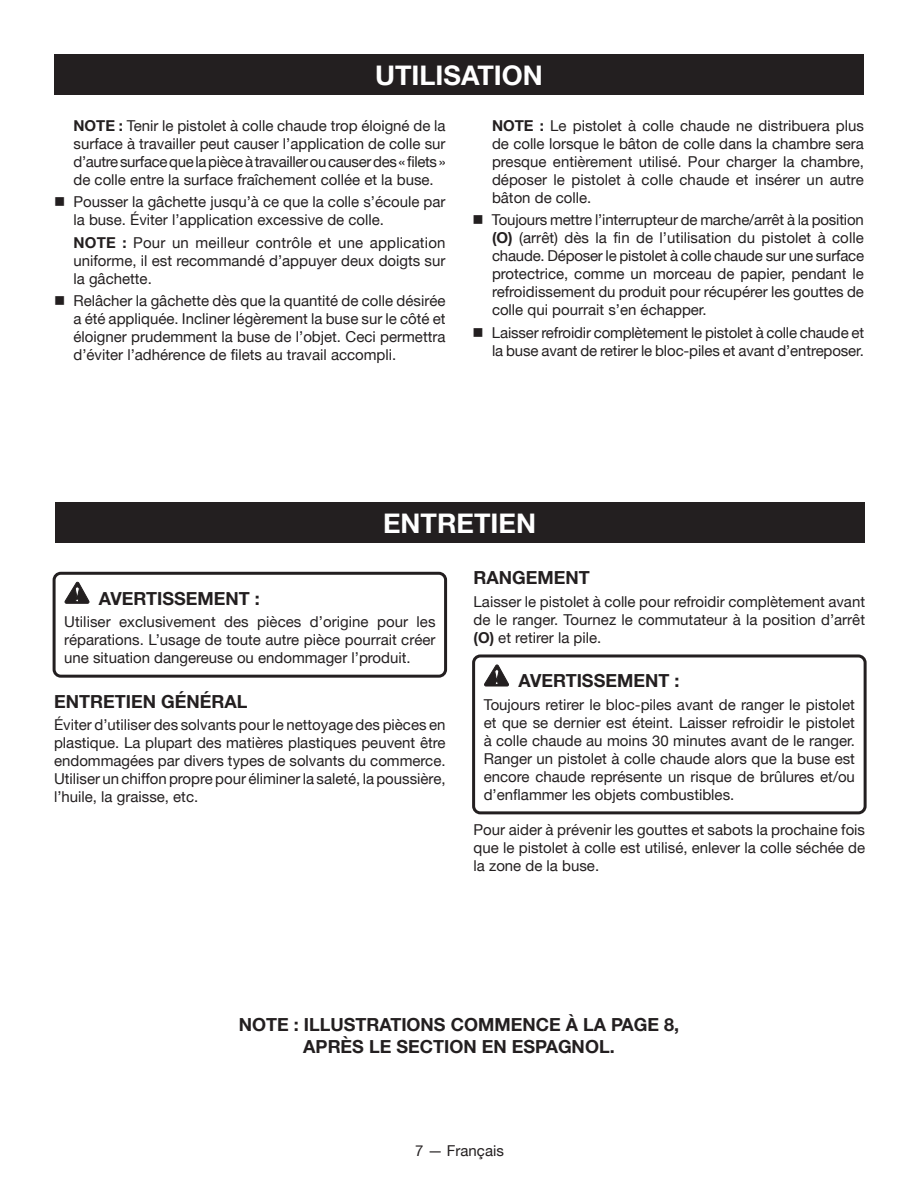
<style>
.page{position:relative;width:918px;height:1188px;background:#fff}
.page>*{position:absolute;margin:0;border:0;box-sizing:border-box;transform-origin:0 0}
.HEADING{font:700 27px "Helvetica Neue";color:#fff}
.Heading_2{font:700 18px/21.6px "Helvetica Neue";color:#231f20;text-align:center}
.Warning{font:700 18px "Helvetica Neue";color:#231f20}
.bullets{font:15px/18px "Helvetica Neue";color:#231f20;text-align:justify}
.Body_text{font:15px/18px "Helvetica Neue";color:#231f20;text-align:justify}
.Warning_text{font:15px/18px "Helvetica Neue";color:#231f20;text-align:justify}
.s1{font-weight:700}
</style>
<div class="page">
<div style="left:54px;top:54px;width:810px;height:40px;background:#231f20"></div>
<div style="left:53px;top:572px;width:394px;height:106px;border:3px solid #231f20;border-radius:7px"></div>
<svg style="left:65px;top:582px;width:24px;height:21px"></svg>
<div style="left:55px;top:502px;width:810px;height:41px;background:#231f20"></div>
<div style="left:472px;top:654px;width:395px;height:160px;border:3px solid #231f20;border-radius:7px"></div>
<svg style="left:484px;top:665px;width:25px;height:21px"></svg>
<p class="HEADING" style="left:375px;top:58px;width:169px">UTILISATION</p>
<p class="bullets" style="left:74px;top:116px;width:374px"><span class="s1">NOTE :</span> Tenir le pistolet à colle chaude trop éloigné de la surface à travailler peut causer l’application de colle sur d’autre surface que la pièce à travailler ou causer des « filets » de colle entre la surface fraîchement collée et la buse.</p>
<p class="bullets" style="left:74px;top:193px;width:374px;text-indent:-20px">■ Pousser la gâchette jusqu’à ce que la colle s’écoule par la buse. Éviter l’application excessive de colle.</p>
<p class="bullets" style="left:74px;top:233px;width:374px"><span class="s1">NOTE :</span> Pour un meilleur contrôle et une application uniforme, il est recommandé d’appuyer deux doigts sur la gâchette.</p>
<p class="bullets" style="left:74px;top:292px;width:374px;text-indent:-20px">■ Relâcher la gâchette dès que la quantité de colle désirée a été appliquée. Incliner légèrement la buse sur le côté et éloigner prudemment la buse de l’objet. Ceci permettra d’éviter l’adhérence de filets au travail accompli.</p>
<p class="bullets" style="left:492px;top:116px;width:374px"><span class="s1">NOTE :</span> Le pistolet à colle chaude ne distribuera plus de colle lorsque le bâton de colle dans la chambre sera presque entièrement utilisé. Pour charger la chambre, déposer le pistolet à colle chaude et insérer un autre bâton de colle.</p>
<p class="bullets" style="left:492px;top:211px;width:374px;text-indent:-20px">■ Toujours mettre l’interrupteur de marche/arrêt à la position <span class="s1">(O)</span> (arrêt) dès la fin de l’utilisation du pistolet à colle chaude. Déposer le pistolet à colle chaude sur une surface protectrice, comme un morceau de papier, pendant le refroidissement du produit pour récupérer les gouttes de colle qui pourrait s’en échapper.</p>
<p class="bullets" style="left:472px;top:323px;width:393px;text-align:right">■ Laisser refroidir complètement le pistolet à colle chaude et la buse avant de retirer le bloc-piles et avant d’entreposer.</p>
<p class="HEADING" style="left:383px;top:507px;width:154px">ENTRETIEN</p>
<p class="Heading_2" style="left:474px;top:566px;width:118px">RANGEMENT</p>
<p class="Body_text" style="left:474px;top:592px;width:393px">Laisser le pistolet à colle pour refroidir complètement avant de le ranger. Tournez le commutateur à la position d’arrêt <span class="s1">(O)</span> et retirer la pile.</p>
<p class="Warning" style="left:518px;top:670px;width:162px">AVERTISSEMENT :</p>
<p class="Warning_text" style="left:484px;top:695px;width:373px">Toujours retirer le bloc-piles avant de ranger le pistolet et que se dernier est éteint. Laisser refroidir le pistolet à colle chaude au moins 30 minutes avant de le ranger.<br>Ranger un pistolet à colle chaude alors que la buse est encore chaude représente un risque de brûlures et/ou d’enflammer les objets combustibles.</p>
<p class="Body_text" style="left:474px;top:820px;width:393px">Pour aider à prévenir les gouttes et sabots la prochaine fois que le pistolet à colle est utilisé, enlever la colle séchée de la zone de la buse.</p>
<p class="Warning" style="left:99px;top:587px;width:162px">AVERTISSEMENT :</p>
<p class="Warning_text" style="left:64px;top:613px;width:373px">Utiliser exclusivement des pièces d’origine pour les réparations. L’usage de toute autre pièce pourrait créer une situation dangereuse ou endommager l’produit.</p>
<p class="Heading_2" style="left:54px;top:690px;width:195px">ENTRETIEN GÉNÉRAL</p>
<p class="Body_text" style="left:54px;top:716px;width:393px">Éviter d’utiliser des solvants pour le nettoyage des pièces en plastique. La plupart des matières plastiques peuvent être endommagées par divers types de solvants du commerce.<br>Utiliser un chiffon propre pour éliminer la saleté, la poussière, l’huile, la graisse, etc.</p>
<p class="Heading_2" style="left:239px;top:1014px;width:442px">NOTE : ILLUSTRATIONS COMMENCE À LA PAGE 8,<br>APRÈS LE SECTION EN ESPAGNOL.</p>
<p class="bullets" style="left:415px;top:1141px;width:90px">7 — Français</p>
</div>
